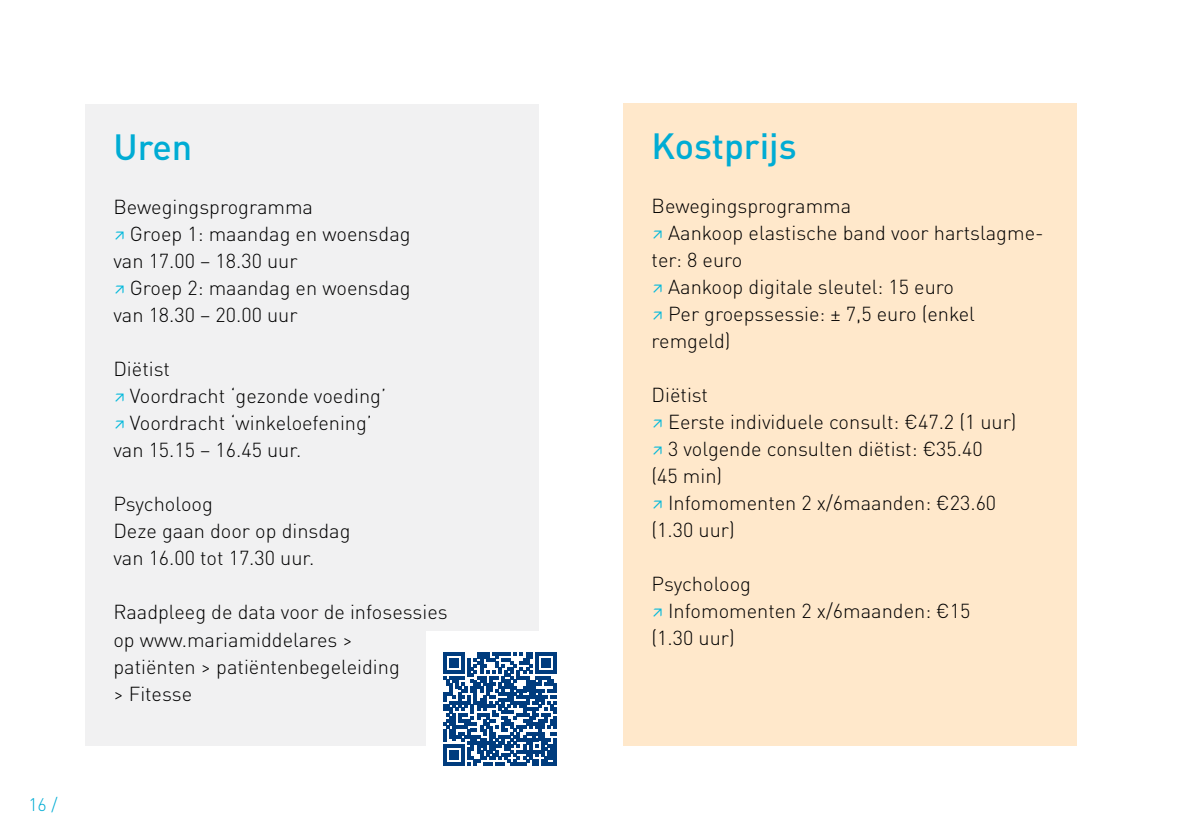
<style>
.page{position:relative;width:1191px;height:840px;background:#fff}
.page>*{position:absolute;margin:0;border:0;box-sizing:border-box;transform-origin:0 0}
.t1{font:500 36px "DINOT";color:#00acd4}
.t2{font:300 20px/27px "DINOT";color:#000}
.t3{font:300 18px "DINOT";color:#00acd4}
.s1{font-weight:400;font-stretch:condensed;color:#00b8db}
</style>
<div class="page">
<div style="left:85px;top:104px;width:454px;height:641px;background:#f1f1f2"></div>
<div style="left:623px;top:103px;width:454px;height:642px;background:#ffe8cb"></div>
<div style="left:427px;top:631px;width:161px;height:158px;background:#fff"></div>
<svg style="left:443px;top:652px;width:114px;height:113px"></svg>
<hr style="left:553px;top:737px;width:4px;height:28px;background:#003c7e">
<p class="t3" style="left:28px;top:793px;width:31px">16 /</p>
<h1 class="t1" style="left:113px;top:124px;width:80px">Uren</h1>
<p class="t2" style="left:113px;top:193px;width:299px">Bewegingsprogramma<br><span class="s1">↗</span> Groep 1: maandag en woensdag van 17.00 – 18.30 uur<br><span class="s1">↗</span> Groep 2: maandag en woensdag van 18.30 – 20.00 uur</p>
<p class="t2" style="left:113px;top:355px;width:274px">Diëtist<br><span class="s1">↗</span> Voordracht ‘gezonde voeding’ <span class="s1">↗</span> Voordracht ‘winkeloefening’ van 15.15 – 16.45 uur.</p>
<p class="t2" style="left:113px;top:490px;width:239px">Psycholoog<br>Deze gaan door op dinsdag van 16.00 tot 17.30 uur.</p>
<p class="t2" style="left:113px;top:598px;width:336px">Raadpleeg de data voor de infosessies op www.mariamiddelares &gt;<br>patiënten &gt; patiëntenbegeleiding<br>&gt; Fitesse</p>
<h1 class="t1" style="left:651px;top:123px;width:147px">Kostprijs</h1>
<p class="t2" style="left:651px;top:192px;width:393px">Bewegingsprogramma<br><span class="s1">↗</span> Aankoop elastische band voor hartslagme&shy;ter: 8 euro<br><span class="s1">↗</span> Aankoop digitale sleutel: 15 euro<br><span class="s1">↗</span> Per groepssessie: ± 7,5 euro (enkel remgeld)</p>
<p class="t2" style="left:651px;top:381px;width:366px">Diëtist<br><span class="s1">↗</span> Eerste individuele consult: €47.2 (1 uur) <span class="s1">↗</span> 3 volgende consulten diëtist: €35.40<br>(45 min)<br><span class="s1">↗</span> Infomomenten 2 x/6maanden: €23.60 (1.30 uur)</p>
<p class="t2" style="left:651px;top:570px;width:320px">Psycholoog<br><span class="s1">↗</span> Infomomenten 2 x/6maanden: €15 (1.30 uur)</p>
</div>
